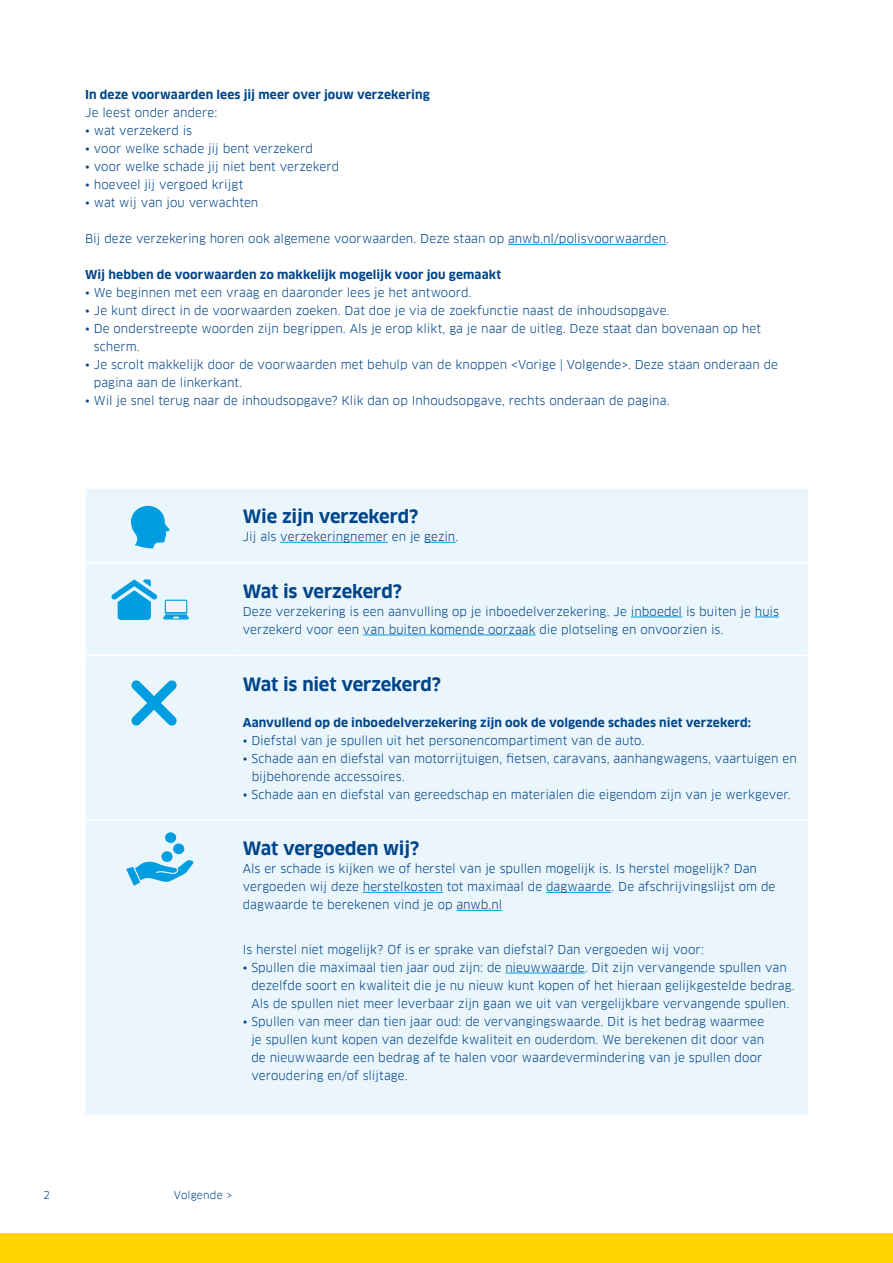
<style>
.page{position:relative;width:893px;height:1263px;background:#fff}
.page>*{position:absolute;margin:0;border:0;box-sizing:border-box;transform-origin:0 0}
.t1{font:700 18px "Clan Pro";letter-spacing:-.01em;color:#00458a}
.t2{font:12px/18px "Clan Pro";letter-spacing:.005em;color:#00458a}
.t3{font:700 12px "Clan Pro";letter-spacing:.01em;color:#00458a}
.t4{font:12px "Clan Pro";color:#004186}
.t5{font:10.5px "Clan Pro";letter-spacing:.02em;color:#00458a}
.s1{color:#004186}
.s2{color:#00458a}
</style>
<div class="page">
<div style="left:0;top:1233px;width:893px;height:30px;background:#ffd400"></div>
<hr style="left:508px;top:244px;width:158px;height:1px;background:#009ee0">
<div style="left:86px;top:489px;width:722px;height:625px;background:#ebf6fc"></div>
<hr style="left:86px;top:562px;width:149px;height:1px;background:#fff">
<hr style="left:235px;top:562px;width:573px;height:1px;background:#fff">
<hr style="left:86px;top:655px;width:149px;height:1px;background:#fff">
<hr style="left:235px;top:655px;width:573px;height:1px;background:#fff">
<hr style="left:86px;top:819px;width:149px;height:2px;background:#fff">
<hr style="left:235px;top:819px;width:573px;height:2px;background:#fff">
<hr style="left:280px;top:542px;width:108px;height:1px;background:#009ee0">
<hr style="left:424px;top:542px;width:32px;height:1px;background:#009ee0">
<hr style="left:631px;top:617px;width:51px;height:1px;background:#009ee0">
<svg style="left:755px;top:617px;width:24px;height:1px"></svg>
<hr style="left:363px;top:635px;width:173px;height:1px;background:#009ee0">
<hr style="left:363px;top:892px;width:80px;height:1px;background:#009ee0">
<hr style="left:546px;top:892px;width:65px;height:1px;background:#009ee0">
<hr style="left:456px;top:910px;width:46px;height:1px;background:#009ee0">
<hr style="left:505px;top:973px;width:80px;height:1px;background:#009ee0">
<svg style="left:131px;top:506px;width:39px;height:42px;background:#42b6e7"></svg>
<svg style="left:131px;top:680px;width:46px;height:45px;background:#77caee"></svg>
<svg style="left:126px;top:832px;width:68px;height:54px;background:#a3dbf3"></svg>
<svg style="left:111px;top:579px;width:78px;height:41px;background:#89d1f0"></svg>
<p class="t3" style="left:85px;top:88px;width:346px">In deze voorwaarden lees jij meer over jouw verzekering</p>
<p class="t2" style="left:85px;top:104px;width:134px">Je leest onder andere:</p>
<p class="t2" style="left:85px;top:122px;width:109px">• wat verzekerd is</p>
<p class="t2" style="left:85px;top:140px;width:229px">• voor welke schade jij bent verzekerd</p>
<p class="t2" style="left:85px;top:158px;width:256px">• voor welke schade jij niet bent verzekerd</p>
<p class="t2" style="left:85px;top:176px;width:160px">• hoeveel jij vergoed krijgt</p>
<p class="t2" style="left:85px;top:194px;width:175px">• wat wij van jou verwachten</p>
<p class="t2" style="left:85px;top:230px;width:586px">Bij deze verzekering horen ook algemene voorwaarden. Deze staan op <span class="s1">anwb.nl/polisvoorwaarden</span>.</p>
<p class="t3" style="left:85px;top:268px;width:418px">Wij hebben de voorwaarden zo makkelijk mogelijk voor jou gemaakt</p>
<p class="t2" style="left:85px;top:284px;width:388px">• We beginnen met een vraag en daaronder lees je het antwoord.</p>
<p class="t2" style="left:85px;top:302px;width:586px">• Je kunt direct in de voorwaarden zoeken. Dat doe je via de zoekfunctie naast de inhoudsopgave.</p>
<p class="t2" style="left:94px;top:320px;width:669px;text-indent:-9px">• De onderstreepte woorden zijn begrippen. Als je erop klikt, ga je naar de uitleg. Deze staat dan bovenaan op het scherm.</p>
<p class="t2" style="left:94px;top:356px;width:686px;text-indent:-9px">• Je scrolt makkelijk door de voorwaarden met behulp van de knoppen &lt;Vorige | Volgende&gt;. Deze staan onderaan de pagina aan de linkerkant.</p>
<p class="t2" style="left:85px;top:392px;width:586px">• Wil je snel terug naar de inhoudsopgave? Klik dan op Inhoudsopgave, rechts onderaan de pagina.</p>
<h1 class="t1" style="left:243px;top:506px;width:177px">Wie zijn verzekerd?</h1>
<p class="t4" style="left:243px;top:530px;width:217px"><span class="s2">Jij als</span> verzekeringnemer <span class="s2">en je</span> gezin<span class="s2">.</span></p>
<h1 class="t1" style="left:243px;top:581px;width:161px">Wat is verzekerd?</h1>
<p class="t2" style="left:243px;top:603px;width:538px">Deze verzekering is een aanvulling op je inboedelverzekering. Je <span class="s1">inboedel</span> is buiten je <span class="s1">huis </span>verzekerd voor een <span class="s1">van buiten komende oorzaak</span> die plotseling en onvoorzien is.</p>
<h1 class="t1" style="left:243px;top:674px;width:200px">Wat is niet verzekerd?</h1>
<p class="t3" style="left:243px;top:715px;width:510px">Aanvullend op de inboedelverzekering zijn ook de volgende schades niet verzekerd:</p>
<p class="t2" style="left:243px;top:731px;width:403px">• Diefstal van je spullen uit het personencompartiment van de auto.</p>
<p class="t2" style="left:252px;top:749px;width:547px;text-indent:-9px">• Schade aan en diefstal van motorrijtuigen, fietsen, caravans, aanhangwagens, vaartuigen en bijbehorende accessoires.</p>
<p class="t2" style="left:243px;top:785px;width:549px">• Schade aan en diefstal van gereedschap en materialen die eigendom zijn van je werkgever.</p>
<h1 class="t1" style="left:243px;top:838px;width:178px">Wat vergoeden wij?</h1>
<p class="t2" style="left:243px;top:860px;width:534px">Als er schade is kijken we of herstel van je spullen mogelijk is. Is herstel mogelijk? Dan vergoeden wij deze <span class="s1">herstelkosten</span> tot maximaal de <span class="s1">dagwaarde</span>. De afschrijvingslijst om de dagwaarde te berekenen vind je op <span class="s1">anwb.nl</span></p>
<p class="t2" style="left:243px;top:941px;width:463px">Is herstel niet mogelijk? Of is er sprake van diefstal? Dan vergoeden wij voor:</p>
<p class="t2" style="left:251px;top:959px;width:545px;text-indent:-9px">• Spullen die maximaal tien jaar oud zijn: de <span class="s1">nieuwwaarde</span>. Dit zijn vervangende spullen van dezelfde soort en kwaliteit die je nu nieuw kunt kopen of het hieraan gelijkgestelde bedrag.<br>Als de spullen niet meer leverbaar zijn gaan we uit van vergelijkbare vervangende spullen.</p>
<p class="t2" style="left:251px;top:1013px;width:514px;text-indent:-9px">• Spullen van meer dan tien jaar oud: de vervangingswaarde. Dit is het bedrag waarmee je spullen kunt kopen van dezelfde kwaliteit en ouderdom. We berekenen dit door van de nieuwwaarde een bedrag af te halen voor waardevermindering van je spullen door veroudering en/of slijtage.</p>
<p class="t5" style="left:43px;top:1189px;width:8px">2</p>
<p class="t5" style="left:174px;top:1189px;width:60px">Volgende &gt;</p>
</div>
